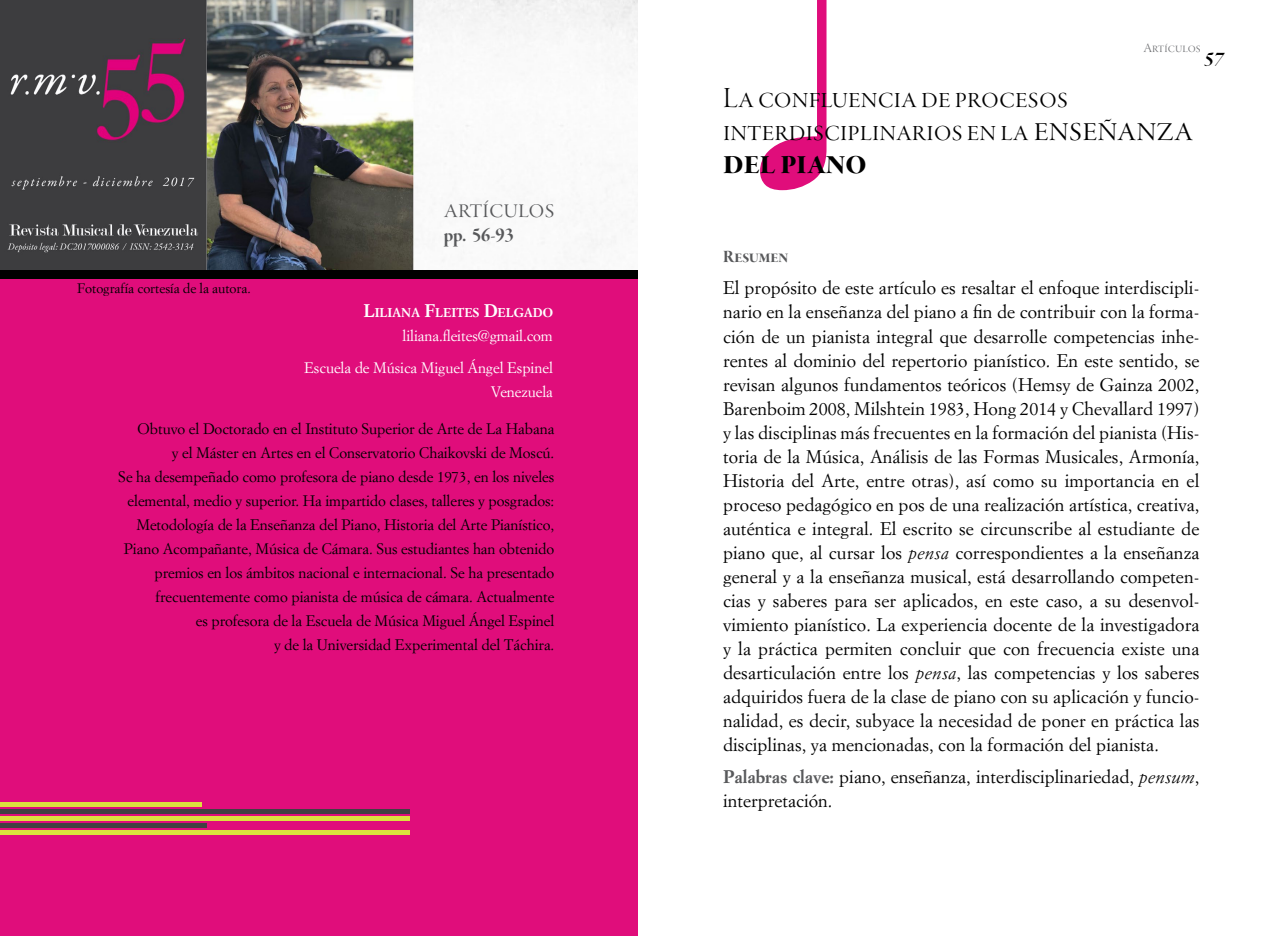
<style>
.page{position:relative;width:1276px;height:936px;background:#fff}
.page>*{position:absolute;margin:0;border:0;box-sizing:border-box;transform-origin:0 0}
.t1{font:36px "Garamond Premr Pro Bd Disp";color:#000}
.t2{font:30px/33px "Garamond Premr Pro Lt Disp";letter-spacing:.005em;color:#000}
.t3{font:27px "Garamond Premr Pro Lt Disp";color:#58595b}
.t4{font:21px "Garamond Premr Pro Bd Disp";color:#58595b}
.t5{font:21px "Garamond Premr Pro Bd It Disp";color:#000}
.t6{font:18px/24px "Simoncini Garamond";color:#000;text-align:justify}
.t7{font:18px "Garamond Premr Pro Bd Disp";letter-spacing:.005em;color:#58595b}
.t8{font:15px/24px "Simoncini Garamond";letter-spacing:-.005em;color:#000;text-align:right}
.t9{font:15px/32.5px "Simoncini Garamond";letter-spacing:-.005em;color:#fff;text-align:right}
.t10{font:13.5px "Simoncini Garamond";letter-spacing:-.005em;color:#000}
.t11{font:13.5px "Garamond Premr Pro Lt Disp";letter-spacing:.005em;color:#6d6e71}
.t12{font:700 12.6px "Simoncini Garamond";letter-spacing:-.005em;color:#fff}
.s1{font-size:18px}
.s2{font-size:36px}
.s3{font-style:italic}
.s4{font-weight:700;color:#58595b}
</style>
<div class="page">
<div style="left:0;top:279px;width:638px;height:656px;background:#e00d7b"></div>
<img style="left:0;top:0;width:638px;height:270px">
<div style="left:0;top:270px;width:638px;height:9px;background:#000"></div>
<hr style="left:0;top:809px;width:410px;height:4px;background:#414042">
<div style="left:0;top:801px;width:201px;height:5px;background:#dbe13e"></div>
<div style="left:0;top:815px;width:410px;height:5px;background:#dbe13e"></div>
<div style="left:0;top:822px;width:206px;height:5px;background:#414042"></div>
<div style="left:0;top:829px;width:410px;height:5px;background:#dbe13e"></div>
<p class="t10" style="left:77px;top:280px;width:175px">Fotografía cortesía de la autora.</p>
<h3 class="t3" style="left:444px;top:194px;width:112px">artículos</h3>
<p class="t4" style="left:444px;top:223px;width:71px">pp. 56-93</p>
<p class="t12" style="left:363px;top:304px;width:191px"><span class="s1">L</span>ILIANA <span class="s1">F</span>LEITES <span class="s1">D</span>ELGADO</p>
<p class="t9" style="left:304px;top:319px;width:250px">liliana.fleites@gmail.com<br>Escuela de Música Miguel Ángel Espinel</p>
<p class="t9" style="left:491px;top:375px;width:63px">Venezuela</p>
<p class="t8" style="left:118px;top:416px;width:437px">Obtuvo el Doctorado en el Instituto Superior de Arte de La Habana<br>y el Máster en Artes en el Conservatorio Chaikovski de Moscú.<br>Se ha desempeñado como profesora de piano desde 1973, en los niveles elemental, medio y superior. Ha impartido clases, talleres y posgrados:<br>Metodología de la Enseñanza del Piano, Historia del Arte Pianístico, Piano Acompañante, Música de Cámara. Sus estudiantes han obtenido premios en los ámbitos nacional e internacional. Se ha presentado frecuentemente como pianista de música de cámara. Actualmente<br>es profesora de la Escuela de Música Miguel Ángel Espinel<br>y de la Universidad Experimental del Táchira.</p>
<p class="t11" style="left:1143px;top:40px;width:59px">Artículos</p>
<p class="t5" style="left:1204px;top:48px;width:20px">57</p>
<h2 class="t2" style="left:723px;top:82px;width:472px">La confluencia de procesos interdisciplinarios en la <span class="s2">enseñanza</span></h2>
<h1 class="t1" style="left:723px;top:142px;width:145px">del piano</h1>
<p class="t7" style="left:723px;top:247px;width:67px">Resumen</p>
<p class="t6" style="left:723px;top:276px;width:478px">El propósito de este artículo es resaltar el enfoque interdiscipli&shy;nario en la enseñanza del piano a fin de contribuir con la forma&shy;ción de un pianista integral que desarrolle competencias inhe&shy;rentes al dominio del repertorio pianístico. En este sentido, se revisan algunos fundamentos teóricos (Hemsy de Gainza 2002, Barenboim 2008, Milshtein 1983, Hong 2014 y Chevallard 1997) y las disciplinas más frecuentes en la formación del pianista (His&shy;toria de la Música, Análisis de las Formas Musicales, Armonía, Historia del Arte, entre otras), así como su importancia en el proceso pedagógico en pos de una realización artística, creativa, auténtica e integral. El escrito se circunscribe al estudiante de piano que, al cursar los <span class="s3">pensa</span> correspondientes a la enseñanza general y a la enseñanza musical, está desarrollando competen&shy;cias y saberes para ser aplicados, en este caso, a su desenvol&shy;vimiento pianístico. La experiencia docente de la investigadora y la práctica permiten concluir que con frecuencia existe una desarticulación entre los <span class="s3">pensa</span>, las competencias y los saberes adquiridos fuera de la clase de piano con su aplicación y funcio&shy;nalidad, es decir, subyace la necesidad de poner en práctica las disciplinas, ya mencionadas, con la formación del pianista.</p>
<p class="t6" style="left:723px;top:764px;width:478px"><span class="s4">Palabras clave:</span> piano, enseñanza, interdisciplinariedad, <span class="s3">pensum</span>, interpretación.</p>
</div>
